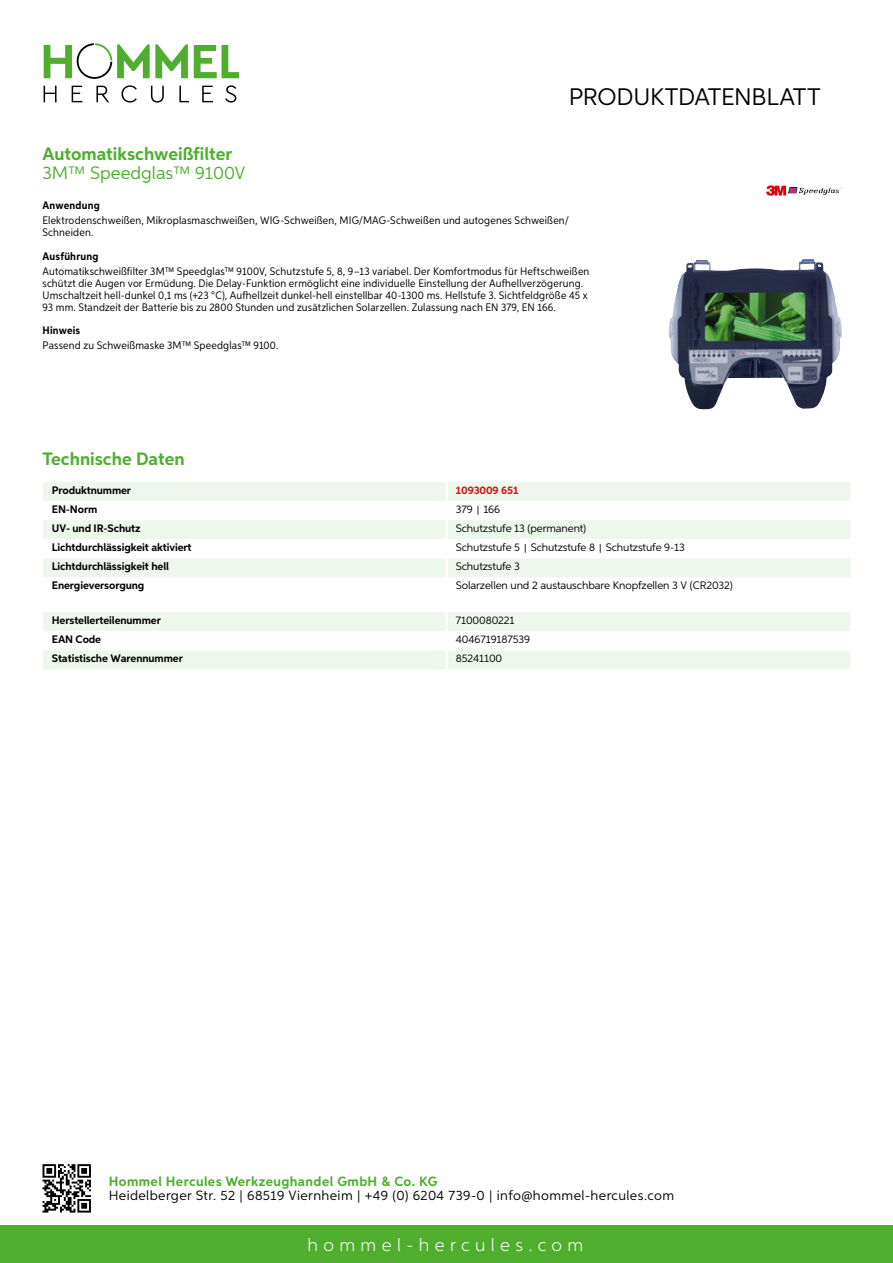
<style>
.page{position:relative;width:893px;height:1263px;background:#fff}
.page>*{position:absolute;margin:0;border:0;box-sizing:border-box;transform-origin:0 0}
.t1{font:24px "Aspira";letter-spacing:-.01em;color:#000}
.t2{font:700 18px "Aspira";color:#50ae2f}
.t3{font:300 18px "Aspira";letter-spacing:.3em;color:#fff}
.t4{font:18px "Aspira";color:#50ae2f}
.t5{font:13.5px "Aspira";letter-spacing:.03em;color:#000}
.t6{font:700 13.5px "Aspira";letter-spacing:.03em;color:#50ae2f}
.t7{font:10.95px/12px "Aspira Nar";letter-spacing:.015em;color:#000}
.t8{font:10.95px "Aspira";letter-spacing:-.01em;color:#000}
.t9{font:700 10.95px "Aspira";letter-spacing:-.01em;color:#000}
.t10{font:700 10.95px "Aspira Nar";letter-spacing:.02em;color:#000}
.t11{font:700 10.95px "Aspira";letter-spacing:-.01em;color:#cd1013}
.s1{font-family:"Wuerth Global";font-size:10.5px}
</style>
<div class="page">
<div style="left:0;top:1226px;width:893px;height:37px;background:#50ae2f"></div>
<svg style="left:43px;top:1164px;width:48px;height:48px"></svg>
<svg style="left:194px;top:45px;width:45px;height:33px"></svg>
<svg style="left:44px;top:43px;width:144px;height:36px"></svg>
<svg style="left:44px;top:86px;width:13px;height:16px"></svg>
<svg style="left:72px;top:86px;width:10px;height:16px"></svg>
<svg style="left:96px;top:86px;width:13px;height:16px"></svg>
<svg style="left:121px;top:85px;width:16px;height:18px"></svg>
<svg style="left:151px;top:86px;width:13px;height:17px"></svg>
<svg style="left:179px;top:86px;width:10px;height:16px"></svg>
<svg style="left:202px;top:86px;width:11px;height:16px"></svg>
<svg style="left:225px;top:85px;width:11px;height:18px"></svg>
<div style="left:43px;top:482px;width:807px;height:19px;background:#eef7eb"></div>
<svg style="left:43px;top:520px;width:807px;height:57px;fill:#eef7eb"></svg>
<hr style="left:445px;top:482px;width:3px;height:19px;background:#fff">
<hr style="left:445px;top:520px;width:3px;height:19px;background:#fff">
<hr style="left:445px;top:539px;width:3px;height:19px;background:#fff">
<hr style="left:445px;top:558px;width:3px;height:19px;background:#fff">
<svg style="left:43px;top:612px;width:807px;height:57px"></svg>
<hr style="left:445px;top:650px;width:3px;height:19px;background:#fff">
<img style="left:669px;top:259px;width:173px;height:150px">
<img style="left:789px;top:188px;width:53px;height:6px">
<svg style="left:766px;top:185px;width:20px;height:11px"></svg>
<h1 class="t1" style="left:569px;top:82px;width:253px">Produktdatenblatt</h1>
<h2 class="t2" style="left:43px;top:142px;width:191px">Automatikschweißfilter</h2>
<h2 class="t4" style="left:43px;top:162px;width:205px">3M™ Speedglas™ 9100V</h2>
<p class="t10" style="left:43px;top:199px;width:59px">Anwendung</p>
<p class="t7" style="left:43px;top:214px;width:528px">Elektrodenschweißen, Mikroplasmaschweißen, WIG-Schweißen, MIG/MAG-Schweißen und autogenes Schweißen/<br>Schneiden.</p>
<p class="t10" style="left:43px;top:249px;width:58px">Ausführung</p>
<p class="t7" style="left:43px;top:265px;width:548px">Automatikschweißfilter 3M™ Speedglas™ 9100V, Schutzstufe 5, 8, 9–13 variabel. Der Komfortmodus für Heftschweißen schützt die Augen vor Ermüdung. Die Delay-Funktion ermöglicht eine individuelle Einstellung der Aufhellverzögerung.<br>Umschaltzeit hell-dunkel 0,1 ms (+23 °C), Aufhellzeit dunkel-hell einstellbar 40-1300 ms. Hellstufe 3. Sichtfeldgröße 45 x 93 mm. Standzeit der Batterie bis zu 2800 Stunden und zusätzlichen Solarzellen. Zulassung nach EN 379, EN 166.</p>
<p class="t10" style="left:43px;top:323px;width:39px">Hinweis</p>
<p class="t7" style="left:43px;top:339px;width:237px">Passend zu Schweißmaske 3M™ Speedglas™ 9100.</p>
<h2 class="t2" style="left:43px;top:448px;width:144px">Technische Daten</h2>
<p class="t9" style="left:52px;top:483px;width:81px">Produktnummer</p>
<p class="t11" style="left:456px;top:483px;width:64px">1093009 651</p>
<p class="t9" style="left:52px;top:502px;width:47px">EN-Norm</p>
<p class="t8" style="left:456px;top:502px;width:46px">379 <span class="s1">|</span> 166</p>
<p class="t9" style="left:52px;top:521px;width:90px">UV- und IR-Schutz</p>
<p class="t8" style="left:456px;top:522px;width:132px">Schutzstufe 13 (permanent)</p>
<p class="t9" style="left:52px;top:541px;width:141px">Lichtdurchlässigkeit aktiviert</p>
<p class="t8" style="left:456px;top:541px;width:231px">Schutzstufe 5 <span class="s1">|</span> Schutzstufe 8 <span class="s1">|</span> Schutzstufe 9-13</p>
<p class="t9" style="left:52px;top:560px;width:119px">Lichtdurchlässigkeit hell</p>
<p class="t8" style="left:456px;top:560px;width:66px">Schutzstufe 3</p>
<p class="t9" style="left:52px;top:579px;width:94px">Energieversorgung</p>
<p class="t8" style="left:456px;top:579px;width:278px">Solarzellen und 2 austauschbare Knopfzellen 3 V (CR2032)</p>
<p class="t9" style="left:52px;top:613px;width:111px">Herstellerteilenummer</p>
<p class="t8" style="left:456px;top:613px;width:60px">7100080221</p>
<p class="t9" style="left:52px;top:633px;width:51px">EAN Code</p>
<p class="t8" style="left:456px;top:633px;width:76px">4046719187539</p>
<p class="t9" style="left:52px;top:652px;width:132px">Statistische Warennummer</p>
<p class="t8" style="left:456px;top:652px;width:48px">85241100</p>
<p class="t6" style="left:109px;top:1172px;width:330px">Hommel Hercules Werkzeughandel GmbH &amp; Co. KG</p>
<p class="t5" style="left:109px;top:1187px;width:567px">Heidelberger Str. 52 | 68519 Viernheim | +49 (0) 6204 739-0 | info@hommel-hercules.com</p>
<h2 class="t3" style="left:307px;top:1234px;width:277px">hommel-hercules.com</h2>
</div>
